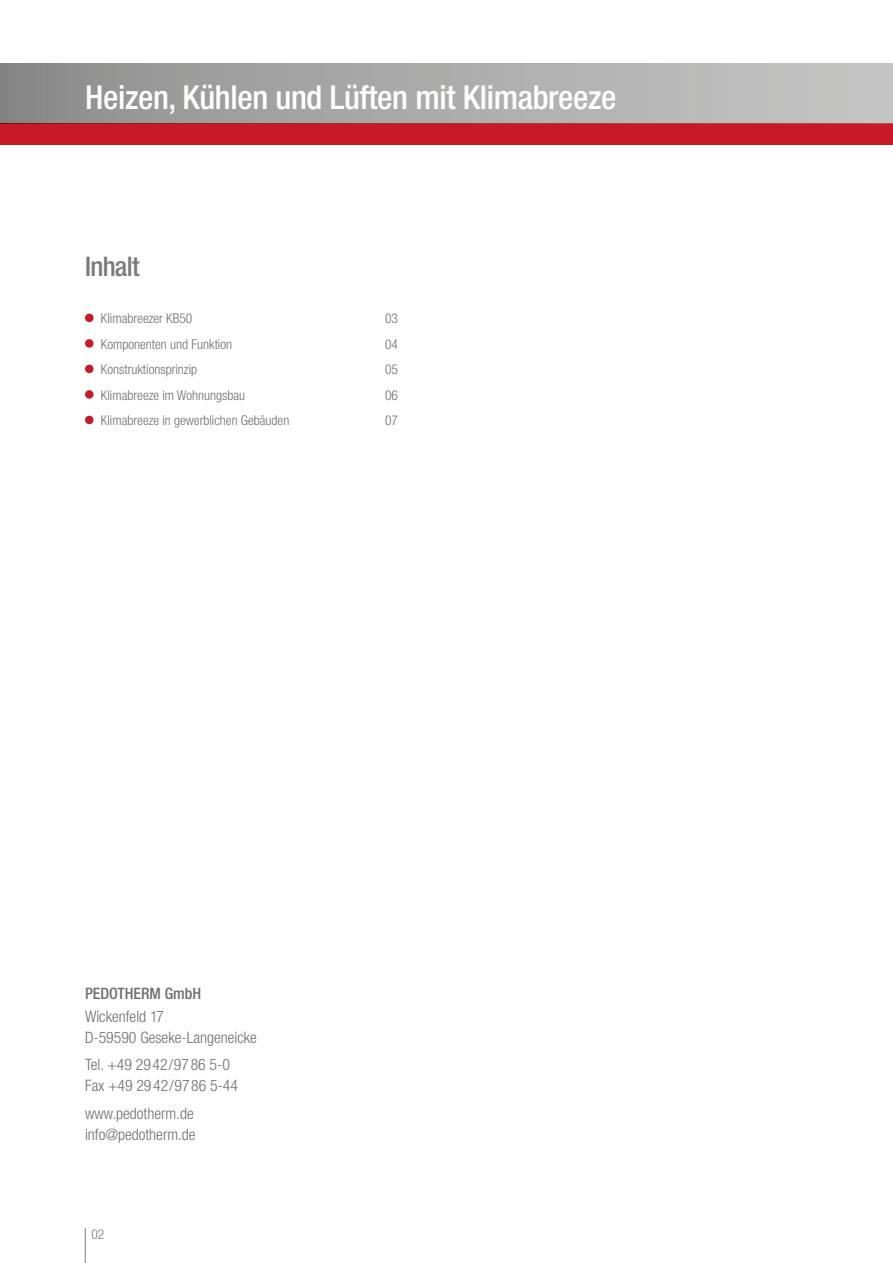
<style>
.page{position:relative;width:893px;height:1263px;background:#fff}
.page>*{position:absolute;margin:0;border:0;box-sizing:border-box;transform-origin:0 0}
.t1{font:500 condensed 33px "Helvetica Neue";letter-spacing:-.01em;color:#fff}
.t2{font:500 condensed 27px "Helvetica Neue";letter-spacing:-.025em;color:#7c7b7b}
.t3{font:300 condensed 15.75px/21px "Helvetica Neue";color:#706f6f}
.t4{font:500 condensed 15.75px "Helvetica Neue";color:#706f6f}
.t5{font:300 condensed 13.5px "Helvetica Neue";color:#706f6f}
.t6{font:300 condensed 13.5px "Helvetica Neue";color:#7c7b7b}
</style>
<div class="page">
<div style="left:0;top:123px;width:893px;height:22px;background:#c71927"></div>
<div style="left:0;top:64px;width:893px;height:59px;background:linear-gradient(to right,#8d8d8d,#c8c8c7)"></div>
<hr style="left:85px;top:1228px;width:1px;height:35px;background:#7c7b7b">
<div style="left:85px;top:314px;width:9px;height:8px;background:#c71927;border-radius:50%"></div>
<div style="left:85px;top:339px;width:9px;height:9px;background:#c71927;border-radius:50%"></div>
<div style="left:85px;top:365px;width:9px;height:8px;background:#c71927;border-radius:50%"></div>
<div style="left:85px;top:390px;width:9px;height:9px;background:#c71927;border-radius:50%"></div>
<div style="left:85px;top:416px;width:9px;height:8px;background:#c71927;border-radius:50%"></div>
<h1 class="t1" style="left:85px;top:77px;width:533px">Heizen, Kühlen und Lüften mit Klimabreeze</h1>
<h2 class="t2" style="left:85px;top:251px;width:56px">Inhalt</h2>
<p class="t5" style="left:101px;top:311px;width:93px">Klimabreezer KB50</p>
<p class="t5" style="left:385px;top:311px;width:14px">03</p>
<p class="t5" style="left:101px;top:336px;width:133px">Komponenten und Funktion</p>
<p class="t5" style="left:385px;top:336px;width:14px">04</p>
<p class="t5" style="left:101px;top:362px;width:98px">Konstruktionsprinzip</p>
<p class="t5" style="left:385px;top:362px;width:14px">05</p>
<p class="t5" style="left:101px;top:387px;width:146px">Klimabreeze im Wohnungsbau</p>
<p class="t5" style="left:385px;top:387px;width:14px">06</p>
<p class="t5" style="left:101px;top:413px;width:190px">Klimabreeze in gewerblichen Gebäuden</p>
<p class="t5" style="left:385px;top:413px;width:14px">07</p>
<p class="t4" style="left:85px;top:984px;width:118px">PEDOTHERM GmbH</p>
<p class="t3" style="left:85px;top:1006px;width:173px">Wickenfeld 17<br>D-59590 Geseke-Langeneicke</p>
<p class="t3" style="left:85px;top:1054px;width:155px">Tel. +49 2942/9786 5-0<br>Fax +49 2942/9786 5-44</p>
<p class="t3" style="left:85px;top:1102px;width:112px">www.pedotherm.de info@pedotherm.de</p>
<p class="t6" style="left:91px;top:1226px;width:14px">02</p>
</div>
